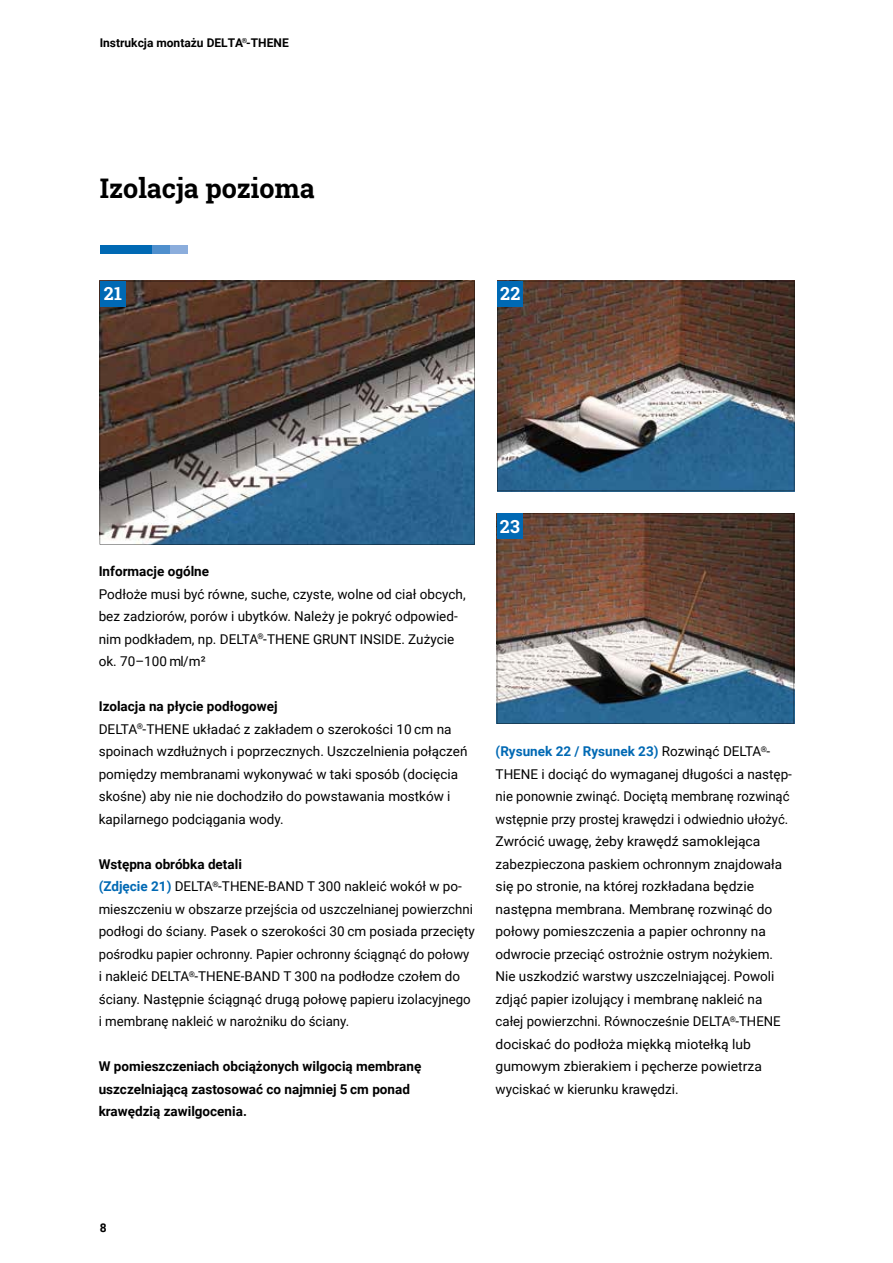
<style>
.page{position:relative;width:893px;height:1263px;background:#fff}
.page>*{position:absolute;margin:0;border:0;box-sizing:border-box;transform-origin:0 0}
.t1{font:700 27px "Roboto Slab";color:#000}
.t2{font:700 18px "Roboto Slab";color:#fff}
.t3{font:13.5px/22.5px "Roboto";color:#000}
.t4{font:700 13.5px/22.5px "Roboto";color:#000}
.t5{font:700 12px "Roboto";color:#000}
.t6{font:700 7.05px "Roboto";color:#000}
.s1{font-weight:700}
.s2{font-weight:700;color:#0069b4}
</style>
<div class="page">
<svg style="left:100px;top:281px;width:375px;height:263px;background:#5d5f64"></svg>
<img style="left:497px;top:281px;width:297px;height:210px">
<div style="left:100px;top:281px;width:26px;height:26px;background:#0069b4"></div>
<div style="left:497px;top:281px;width:26px;height:26px;background:#0069b4"></div>
<img style="left:497px;top:513px;width:297px;height:210px">
<div style="left:497px;top:514px;width:26px;height:25px;background:#0069b4"></div>
<div style="left:100px;top:245px;width:53px;height:9px;background:#0069b4"></div>
<div style="left:153px;top:245px;width:17px;height:9px;background:#4f8fcd"></div>
<div style="left:170px;top:245px;width:18px;height:9px;background:#8baddc"></div>
<p class="t5" style="left:100px;top:34px;width:191px">Instrukcja montażu DELTA -THENE</p>
<p class="t6" style="left:242px;top:36px;width:7px">®</p>
<h1 class="t1" style="left:100px;top:170px;width:216px">Izolacja pozioma</h1>
<h2 class="t2" style="left:104px;top:281px;width:20px">21</h2>
<h2 class="t2" style="left:500px;top:281px;width:22px">22</h2>
<p class="t4" style="left:99px;top:560px;width:112px">Informacje ogólne</p>
<p class="t3" style="left:99px;top:582px;width:368px">Podłoże musi być równe, suche, czyste, wolne od ciał obcych, bez zadziorów, porów i ubytków. Należy je pokryć odpowied&shy;nim podkładem, np. DELTA<sup>®</sup>-THENE GRUNT INSIDE. Zużycie ok. 70–100 ml/m²</p>
<p class="t3" style="left:99px;top:695px;width:370px"><span class="s1">Izolacja na płycie podłogowej<br></span>DELTA<sup>®</sup>-THENE układać z zakładem o szerokości 10 cm na spoinach wzdłużnych i poprzecznych. Uszczelnienia połączeń pomiędzy membranami wykonywać w taki sposób (docięcia skośne) aby nie nie dochodziło do powstawania mostków i kapilarnego podciągania wody.</p>
<p class="t3" style="left:99px;top:852px;width:378px"><span class="s1">Wstępna obróbka detali<br></span><span class="s2">(Zdjęcie 21)</span> DELTA<sup>®</sup>-THENE-BAND T 300 nakleić wokół w po&shy;mieszczeniu w obszarze przejścia od uszczelnianej powierzchni podłogi do ściany. Pasek o szerokości 30 cm posiada przecięty pośrodku papier ochronny. Papier ochronny ściągnąć do połowy i nakleić DELTA<sup>®</sup>-THENE-BAND T 300 na podłodze czołem do ściany. Następnie ściągnąć drugą połowę papieru izolacyjnego i membranę nakleić w narożniku do ściany.</p>
<p class="t4" style="left:99px;top:1055px;width:324px">W pomieszczeniach obciążonych wilgocią membranę uszczelniającą zastosować co najmniej 5 cm ponad krawędzią zawilgocenia.</p>
<h2 class="t2" style="left:500px;top:514px;width:22px">23</h2>
<p class="t3" style="left:496px;top:740px;width:298px"><span class="s2">(Rysunek 22 / Rysunek 23)</span> Rozwinąć DELTA<sup>®</sup>- THENE i dociąć do wymaganej długości a następ&shy;nie ponownie zwinąć. Dociętą membranę rozwinąć wstępnie przy prostej krawędzi i odwiednio ułożyć.<br>Zwrócić uwagę, żeby krawędź samoklejąca zabezpieczona paskiem ochronnym znajdowała się po stronie, na której rozkładana będzie następna membrana. Membranę rozwinąć do połowy pomieszczenia a papier ochronny na odwrocie przeciąć ostrożnie ostrym nożykiem.<br>Nie uszkodzić warstwy uszczelniającej. Powoli zdjąć papier izolujący i membranę nakleić na całej powierzchni. Równocześnie DELTA<sup>®</sup>-THENE dociskać do podłoża miękką miotełką lub gumowym zbierakiem i pęcherze powietrza wyciskać w kierunku krawędzi.</p>
<p class="t5" style="left:100px;top:1219px;width:8px">8</p>
</div>
